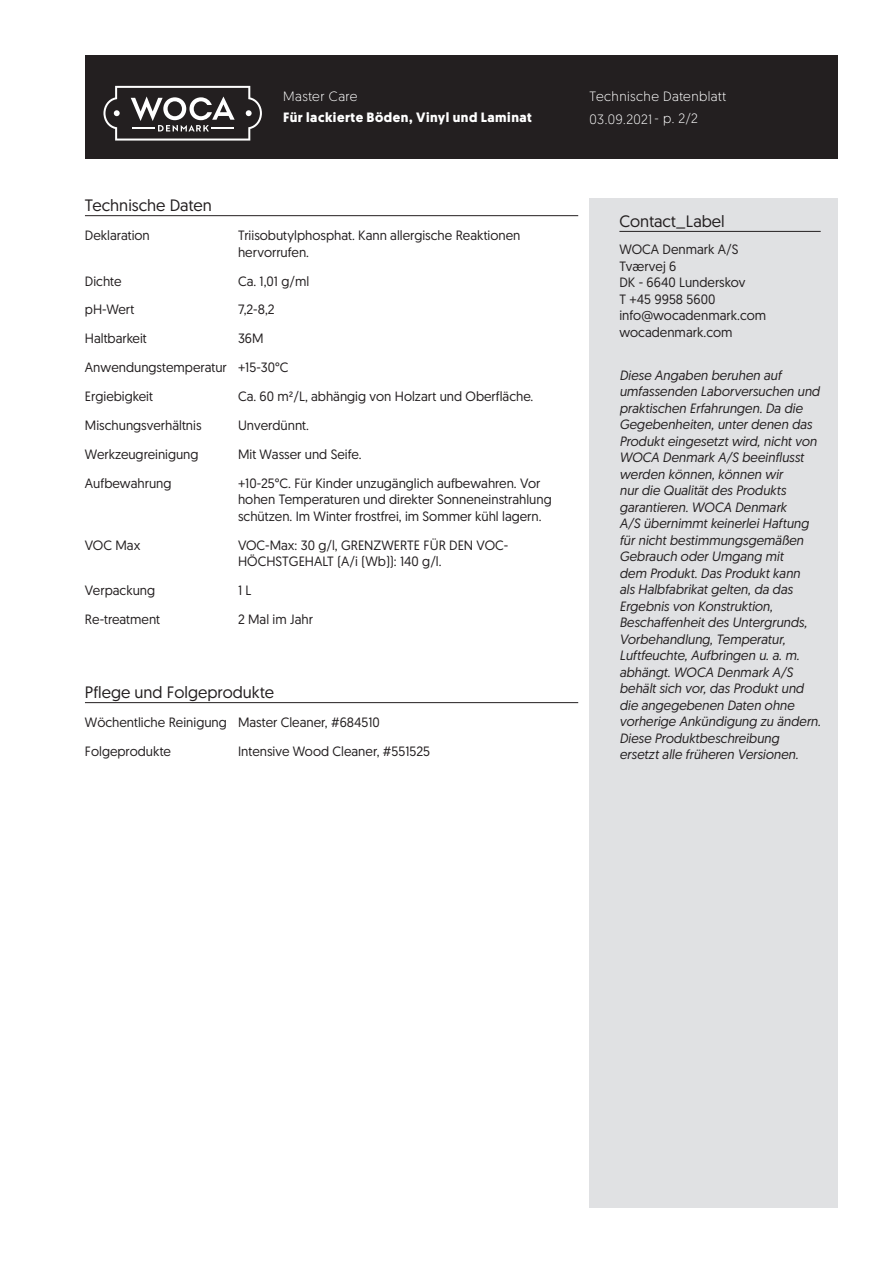
<style>
.page{position:relative;width:893px;height:1263px;background:#fff}
.page>*{position:absolute;margin:0;border:0;box-sizing:border-box;transform-origin:0 0}
.skyBodyHdn{font:16.5px "Geomanist";color:#231f20}
.skyContactHdnBodytex{font:16.5px "Geomanist";color:#231f20}
.skyDisclaimerTxtBody{font:italic 13.5px/16.5px "Geomanist";color:#231f20}
.skyBodyTxt{font:13.5px/16.5px "Geomanist";color:#231f20}
.skyBodyCap{font:13.5px "Geomanist";color:#231f20}
.skyWhiteHdnBodytext{font:300 13.5px "Geomanist";letter-spacing:.03em;color:#fff}
.skyWhiteBoldHdnBodyt{font:700 13.5px "Geomanist";letter-spacing:.04em;color:#fff}
</style>
<div class="page">
<div style="left:85px;top:55px;width:753px;height:104px;background:#231f20"></div>
<div style="left:590px;top:198px;width:248px;height:1010px;background:#e0e1e3"></div>
<hr style="left:619px;top:231px;width:202px;height:1px;background:#231f20">
<hr style="left:85px;top:215px;width:493px;height:1px;background:#231f20">
<hr style="left:85px;top:702px;width:493px;height:1px;background:#231f20">
<svg style="left:103px;top:86px;width:159px;height:55px"></svg>
<p class="skyWhiteHdnBodytext" style="left:283px;top:87px;width:76px">Master Care</p>
<p class="skyWhiteBoldHdnBodyt" style="left:283px;top:108px;width:250px">Für lackierte Böden, Vinyl und Laminat</p>
<p class="skyBodyHdn" style="left:85px;top:195px;width:128px">Technische Daten</p>
<p class="skyBodyCap" style="left:85px;top:227px;width:66px">Deklaration</p>
<p class="skyBodyTxt" style="left:238px;top:227px;width:284px">Triisobutylphosphat. Kann allergische Reaktionen hervorrufen.</p>
<p class="skyBodyCap" style="left:85px;top:272px;width:38px">Dichte</p>
<p class="skyBodyTxt" style="left:238px;top:272px;width:73px">Ca. 1,01 g/ml</p>
<p class="skyBodyCap" style="left:85px;top:301px;width:51px">pH-Wert</p>
<p class="skyBodyTxt" style="left:238px;top:301px;width:38px">7,2-8,2</p>
<p class="skyBodyCap" style="left:85px;top:330px;width:63px">Haltbarkeit</p>
<p class="skyBodyTxt" style="left:238px;top:330px;width:27px">36M</p>
<p class="skyBodyCap" style="left:85px;top:359px;width:143px">Anwendungstemperatur</p>
<p class="skyBodyTxt" style="left:238px;top:359px;width:52px">+15-30°C</p>
<p class="skyBodyCap" style="left:85px;top:388px;width:69px">Ergiebigkeit</p>
<p class="skyBodyTxt" style="left:238px;top:388px;width:297px">Ca. 60 m²/L, abhängig von Holzart und Oberfläche.</p>
<p class="skyBodyCap" style="left:85px;top:416px;width:118px">Mischungsverhältnis</p>
<p class="skyBodyTxt" style="left:238px;top:416px;width:72px">Unverdünnt.</p>
<p class="skyBodyCap" style="left:85px;top:445px;width:115px">Werkzeugreinigung</p>
<p class="skyBodyTxt" style="left:238px;top:445px;width:125px">Mit Wasser und Seife.</p>
<p class="skyBodyCap" style="left:85px;top:474px;width:88px">Aufbewahrung</p>
<p class="skyBodyTxt" style="left:238px;top:474px;width:315px">+10-25°C. Für Kinder unzugänglich aufbewahren. Vor hohen Temperaturen und direkter Sonneneinstrahlung schützen. Im Winter frostfrei, im Sommer kühl lagern.</p>
<p class="skyBodyCap" style="left:85px;top:536px;width:57px">VOC Max</p>
<p class="skyBodyTxt" style="left:238px;top:536px;width:272px">VOC-Max: 30 g/l, GRENZWERTE FÜR DEN VOC-<br>HÖCHSTGEHALT (A/i (Wb)): 140 g/l.</p>
<p class="skyBodyCap" style="left:85px;top:581px;width:72px">Verpackung</p>
<p class="skyBodyTxt" style="left:238px;top:582px;width:15px">1 L</p>
<p class="skyBodyCap" style="left:85px;top:610px;width:77px">Re-treatment</p>
<p class="skyBodyTxt" style="left:238px;top:610px;width:76px">2 Mal im Jahr</p>
<p class="skyBodyHdn" style="left:85px;top:682px;width:191px">Pflege und Folgeprodukte</p>
<p class="skyBodyCap" style="left:85px;top:714px;width:143px">Wöchentliche Reinigung</p>
<p class="skyBodyTxt" style="left:238px;top:714px;width:143px">Master Cleaner, #684510</p>
<p class="skyBodyCap" style="left:85px;top:742px;width:88px">Folgeprodukte</p>
<p class="skyBodyTxt" style="left:238px;top:742px;width:193px">Intensive Wood Cleaner, #551525</p>
<p class="skyWhiteHdnBodytext" style="left:590px;top:87px;width:138px">Technische Datenblatt</p>
<p class="skyWhiteHdnBodytext" style="left:590px;top:110px;width:110px">03.09.2021 - p. 2/2</p>
<p class="skyContactHdnBodytex" style="left:619px;top:210px;width:107px">Contact_Label</p>
<p class="skyBodyTxt" style="left:619px;top:241px;width:121px">WOCA Denmark A/S</p>
<p class="skyBodyTxt" style="left:619px;top:257px;width:59px">Tværvej 6</p>
<p class="skyBodyTxt" style="left:619px;top:274px;width:127px">DK - 6640 Lunderskov</p>
<p class="skyBodyTxt" style="left:619px;top:290px;width:97px">T +45 9958 5600</p>
<p class="skyBodyTxt" style="left:619px;top:307px;width:148px">info@wocadenmark.com</p>
<p class="skyBodyTxt" style="left:619px;top:323px;width:115px">wocadenmark.com</p>
<p class="skyDisclaimerTxtBody" style="left:619px;top:366px;width:203px">Diese Angaben beruhen auf umfassenden Laborversuchen und praktischen Erfahrungen. Da die<br>Gegebenheiten, unter denen das<br>Produkt eingesetzt wird, nicht von<br>WOCA Denmark A/S beeinflusst werden können, können wir<br>nur die Qualität des Produkts garantieren. WOCA Denmark<br>A/S übernimmt keinerlei Haftung für nicht bestimmungsgemäßen<br>Gebrauch oder Umgang mit<br>dem Produkt. Das Produkt kann<br>als Halbfabrikat gelten, da das<br>Ergebnis von Konstruktion,<br>Beschaffenheit des Untergrunds,<br>Vorbehandlung, Temperatur,<br>Luftfeuchte, Aufbringen u. a. m. abhängt. WOCA Denmark A/S behält sich vor, das Produkt und die angegebenen Daten ohne vorherige Ankündigung zu ändern.<br>Diese Produktbeschreibung ersetzt alle früheren Versionen.</p>
</div>
